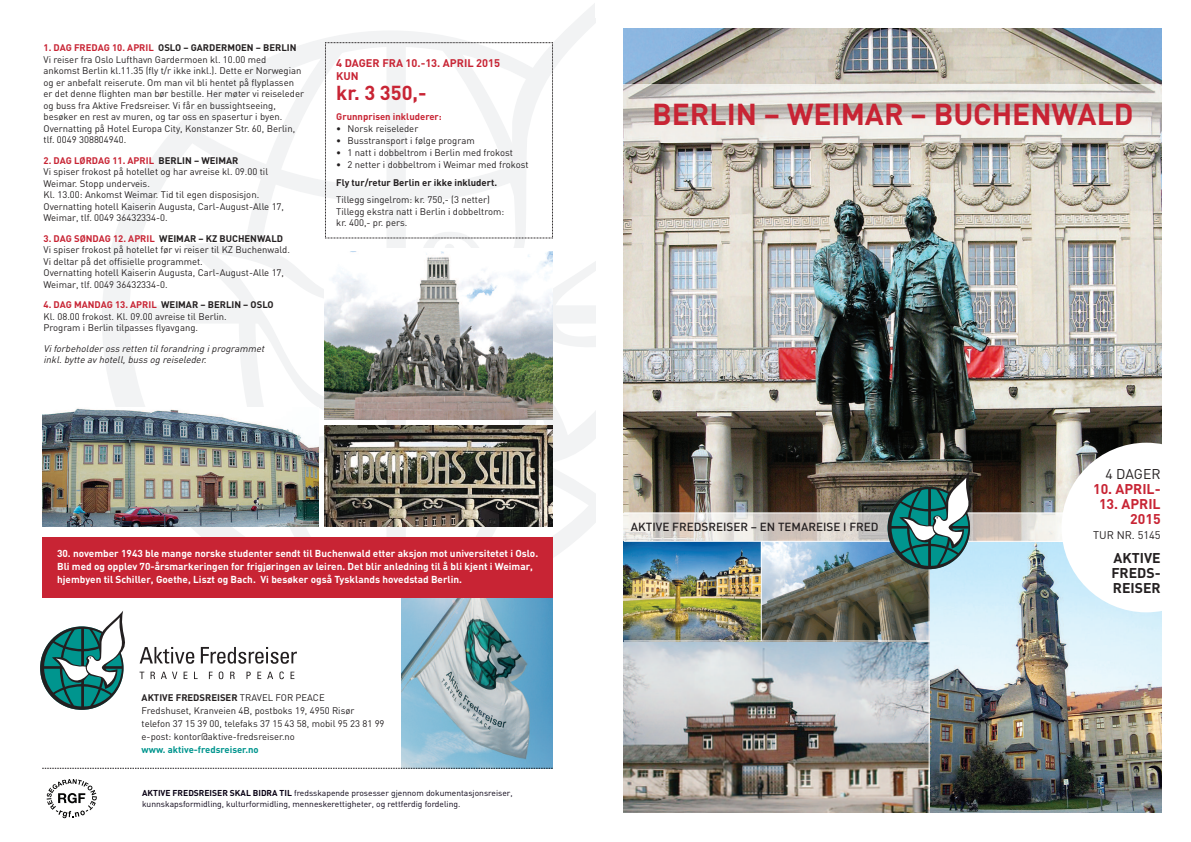
<style>
.page{position:relative;width:1191px;height:842px;background:#fff}
.page>*{position:absolute;margin:0;border:0;box-sizing:border-box;transform-origin:0 0}
.t1{font:700 29.9px "DIN";color:#c82434}
.t2{font:700 20px "DIN";color:#c82434}
.t3{font:700 14px/15px "DIN";color:#c82434;text-align:right}
.t4{font:700 14px/15px "DIN";color:#231f20;text-align:justify}
.t5{font:14px "DIN";letter-spacing:-.005em;color:#231f20}
.t6{font:500 11.7px "DIN";color:#231f20}
.t7{font:700 11px/13px "DIN";color:#c82434}
.t8{font:11px "DIN";color:#231f20}
.t9{font:700 10px/13px "DIN";color:#fff}
.t10{font:9.5px/11.5px "DIN";color:#231f20}
.t11{font:italic 9.5px/11.5px "DIN";color:#231f20}
.t12{font:700 9.5px "DIN";color:#231f20}
.t13{font:700 9.5px "DIN";color:#00958e}
.t14{font:700 9.5px "DIN";color:#c82434}
.t15{font:8.5px/10.5px "DIN";color:#0a0215}
.s1{font-weight:700;color:#c82434}
.s2{font-weight:700}
</style>
<div class="page">
<svg style="left:102px;top:31px;width:493px;height:543px"></svg>
<svg style="left:184px;top:233px;width:229px;height:187px"></svg>
<svg style="left:413px;top:3px;width:182px;height:432px"></svg>
<svg style="left:211px;top:253px;width:113px;height:156px"></svg>
<img style="left:929px;top:542px;width:232px;height:271px">
<img style="left:624px;top:28px;width:537px;height:484px">
<img style="left:624px;top:513px;width:437px;height:28px">
<img style="left:624px;top:641px;width:304px;height:172px">
<img style="left:624px;top:542px;width:136px;height:98px">
<img style="left:401px;top:597px;width:151px;height:171px">
<img style="left:761px;top:542px;width:167px;height:98px">
<img style="left:324px;top:426px;width:228px;height:100px">
<img style="left:43px;top:407px;width:275px;height:119px">
<img style="left:324px;top:251px;width:228px;height:169px">
<svg style="left:1061px;top:443px;width:101px;height:169px"></svg>
<hr style="left:624px;top:541px;width:457px;height:1px;background:#fff">
<hr style="left:624px;top:512px;width:457px;height:1px;background:#fff">
<svg style="left:887px;top:471px;width:91px;height:98px;background:#54807c"></svg>
<svg style="left:139px;top:672px;width:5px;height:7px"></svg>
<svg style="left:151px;top:672px;width:4px;height:7px"></svg>
<svg style="left:161px;top:672px;width:16px;height:7px"></svg>
<svg style="left:184px;top:672px;width:3px;height:7px"></svg>
<svg style="left:209px;top:672px;width:3px;height:7px"></svg>
<svg style="left:219px;top:671px;width:4px;height:8px"></svg>
<svg style="left:230px;top:672px;width:5px;height:7px"></svg>
<svg style="left:246px;top:672px;width:5px;height:7px"></svg>
<svg style="left:257px;top:672px;width:4px;height:7px"></svg>
<svg style="left:267px;top:672px;width:6px;height:7px"></svg>
<svg style="left:279px;top:671px;width:5px;height:8px"></svg>
<svg style="left:290px;top:672px;width:4px;height:7px"></svg>
<svg style="left:140px;top:647px;width:54px;height:17px"></svg>
<svg style="left:201px;top:647px;width:96px;height:17px"></svg>
<svg style="left:40px;top:611px;width:85px;height:99px"></svg>
<svg style="left:47px;top:779px;width:50px;height:39px"></svg>
<div style="left:43px;top:537px;width:509px;height:60px;background:#c82434"></div>
<svg style="left:42px;top:768px;width:510px;height:1px"></svg>
<img style="left:624px;top:84px;width:537px;height:58px">
<svg style="left:325px;top:42px;width:228px;height:197px"></svg>
<p class="t10" style="left:44px;top:42px;width:262px"><span class="s1">1. DAG FREDAG 10. APRIL</span> <span class="s2">OSLO – GARDERMOEN – BERLIN </span>Vi reiser fra Oslo Lufthavn Gardermoen kl. 10.00 med ankomst Berlin kl.11.35 (fly t/r ikke inkl.). Dette er Norwegian og er anbefalt reiserute. Om man vil bli hentet på flyplassen er det denne flighten man bør bestille. Her møter vi reiseleder og buss fra Aktive Fredsreiser. Vi får en bussightseeing, besøker en rest av muren, og tar oss en spasertur i byen.<br>Overnatting på Hotel Europa City, Konstanzer Str. 60, Berlin, tlf. 0049 308804940.</p>
<p class="t10" style="left:44px;top:155px;width:242px"><span class="s1">2. DAG LØRDAG 11. APRIL</span> <span class="s2">BERLIN – WEIMAR<br></span>Vi spiser frokost på hotellet og har avreise kl. 09.00 til Weimar. Stopp underveis.<br>Kl. 13.00: Ankomst Weimar. Tid til egen disposisjon.<br>Overnatting hotell Kaiserin Augusta, Carl-August-Alle 17, Weimar, tlf. 0049 36432334-0.</p>
<p class="t10" style="left:44px;top:233px;width:248px"><span class="s1">3. DAG SØNDAG 12. APRIL</span> <span class="s2">WEIMAR – KZ BUCHENWALD </span>Vi spiser frokost på hotellet før vi reiser til KZ Buchenwald.<br>Vi deltar på det offisielle programmet.<br>Overnatting hotell Kaiserin Augusta, Carl-August-Alle 17, Weimar, tlf. 0049 36432334-0.</p>
<p class="t10" style="left:44px;top:299px;width:232px"><span class="s1">4. DAG MANDAG 13. APRIL</span> <span class="s2">WEIMAR – BERLIN – OSLO<br></span>Kl. 08.00 frokost. Kl. 09.00 avreise til Berlin.<br>Program i Berlin tilpasses flyavgang.</p>
<p class="t11" style="left:44px;top:343px;width:224px">Vi forbeholder oss retten til forandring i programmet inkl. bytte av hotell, buss og reiseleder.</p>
<p class="t7" style="left:336px;top:56px;width:165px">4 DAGER FRA 10.-13. APRIL 2015<br>KUN</p>
<h2 class="t2" style="left:336px;top:81px;width:92px">kr. 3 350,-</h2>
<p class="t14" style="left:336px;top:112px;width:107px">Grunnprisen inkluderer:</p>
<p class="t10" style="left:336px;top:123px;width:83px">• Norsk reiseleder</p>
<p class="t10" style="left:336px;top:135px;width:140px">• Busstransport i følge program</p>
<p class="t10" style="left:336px;top:147px;width:178px">• 1 natt i dobbeltrom i Berlin med frokost</p>
<p class="t10" style="left:336px;top:159px;width:194px">• 2 netter i dobbeltrom i Weimar med frokost</p>
<p class="t12" style="left:336px;top:177px;width:162px">Fly tur/retur Berlin er ikke inkludert.</p>
<p class="t10" style="left:336px;top:194px;width:169px">Tillegg singelrom: kr. 750,- (3 netter)<br>Tillegg ekstra natt i Berlin i dobbeltrom: kr. 400,- pr. pers.</p>
<p class="t9" style="left:57px;top:547px;width:482px">30. november 1943 ble mange norske studenter sendt til Buchenwald etter aksjon mot universitetet i Oslo.<br>Bli med og opplev 70-årsmarkeringen for frigjøringen av leiren. Det blir anledning til å bli kjent i Weimar, hjembyen til Schiller, Goethe, Liszt og Bach. Vi besøker også Tysklands hovedstad Berlin.</p>
<p class="t10" style="left:142px;top:691px;width:244px;line-height:13px"><span class="s2">AKTIVE FREDSREISER</span> TRAVEL FOR PEACE<br>Fredshuset, Kranveien 4B, postboks 19, 4950 Risør telefon 37 15 39 00, telefaks 37 15 43 58, mobil 95 23 81 99 e-post: kontor@aktive-fredsreiser.no</p>
<p class="t13" style="left:142px;top:744px;width:119px">www. aktive-fredsreiser.no</p>
<p class="t15" style="left:142px;top:788px;width:372px"><span class="s2">AKTIVE FREDSREISER SKAL BIDRA TIL</span> fredsskapende prosesser gjennom dokumentasjonsreiser, kunnskapsformidling, kulturformidling, menneskerettigheter, og rettferdig fordeling.</p>
<h1 class="t1" style="left:652px;top:98px;width:483px">BERLIN – WEIMAR – BUCHENWALD</h1>
<p class="t6" style="left:631px;top:520px;width:249px">AKTIVE FREDSREISER – EN TEMAREISE I FRED</p>
<h3 class="t5" style="left:1105px;top:466px;width:57px">4 DAGER</h3>
<h3 class="t3" style="left:1093px;top:482px;width:69px">10. APRIL-</h3>
<h3 class="t3" style="left:1099px;top:497px;width:63px">13. APRIL<br>2015</h3>
<p class="t8" style="left:1093px;top:529px;width:69px">TUR NR. 5145</p>
<h3 class="t4" style="left:1111px;top:551px;width:51px">AKTIVE FREDS-REISER</h3>
</div>
